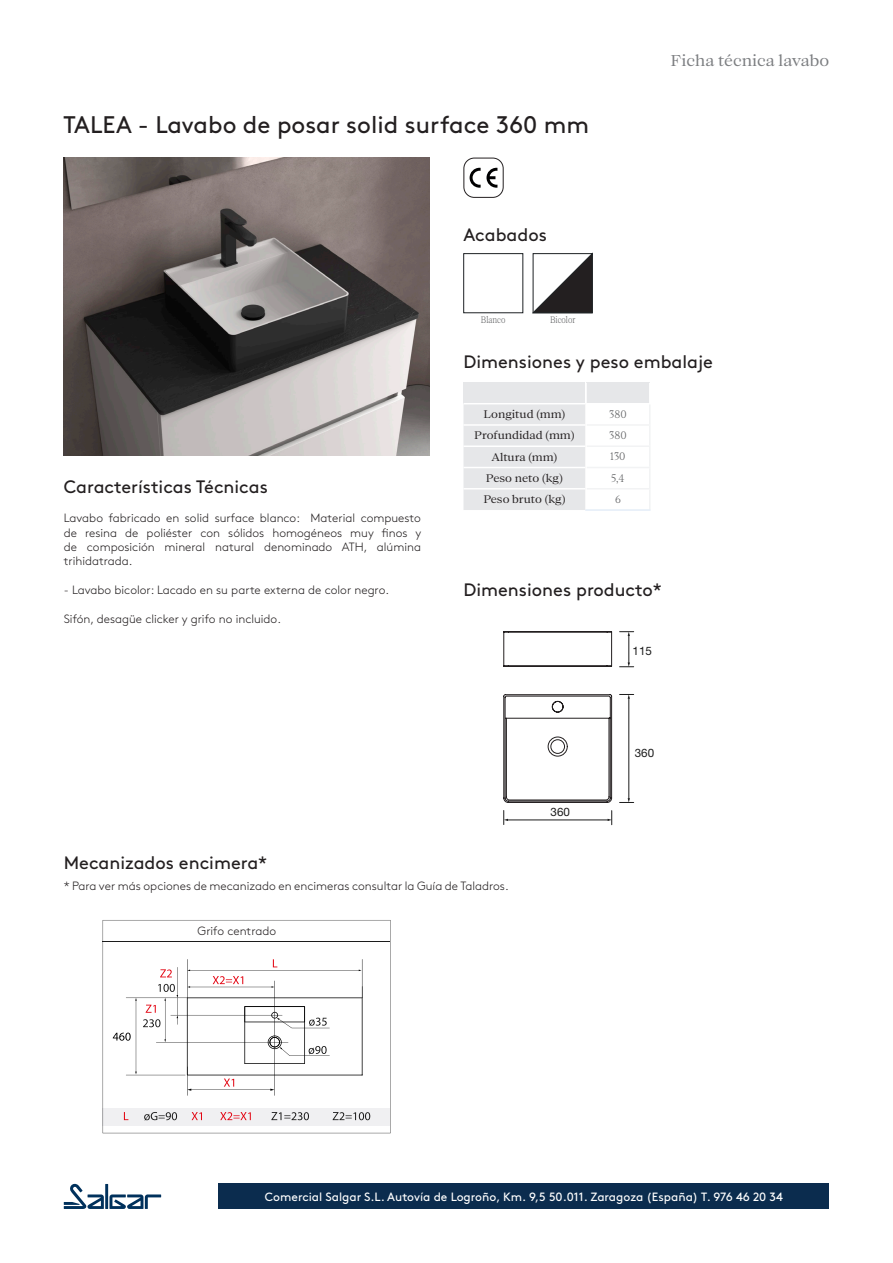
<style>
.page{position:relative;width:893px;height:1263px;background:#fff}
.page>*{position:absolute;margin:0;border:0;box-sizing:border-box;transform-origin:0 0}
.titulo_serie{font:24px "Brown Std";color:#231f20}
.subtitulos_series{font:18px "Brown Std";color:#231f20}
.t1{font:15px "Bw Beto";color:#7c7e81}
.TEXTOS{font:300 12px/14.4px "Brown Std";color:#231f20;text-align:justify}
.t2{font:12px "Brown Std";color:#fff}
.t3{font:11.55px "Helvetica Neue";color:#1c1c1c}
.nombres_tabla{font:10.5px "Bw Beto";color:#231f20}
.nombres_colores_e_ic{font:300 10.5px "Bw Beto";color:#57585a;scale:.85 1}
.t4{font:300 9px "Bw Beto";color:#57585a;scale:.75 1}
</style>
<div class="page">
<svg style="left:64px;top:1184px;width:97px;height:25px"></svg>
<div style="left:219px;top:1184px;width:610px;height:25px;background:#0b2c4e"></div>
<div style="left:463px;top:253px;width:60px;height:60px;background:#fff;border:1px solid #1d2124"></div>
<svg style="left:533px;top:253px;width:60px;height:60px"></svg>
<div style="left:463px;top:158px;width:41px;height:40px;border:1px solid #231f20;border-radius:10px"></div>
<svg style="left:470px;top:168px;width:27px;height:20px"></svg>
<img style="left:64px;top:158px;width:365px;height:297px">
<hr style="left:507px;top:820px;width:101px;height:1px;background:#1c1c1c">
<svg style="left:503px;top:810px;width:5px;height:14px"></svg>
<svg style="left:608px;top:811px;width:4px;height:14px"></svg>
<hr style="left:629px;top:698px;width:1px;height:101px;background:#1c1c1c">
<svg style="left:620px;top:798px;width:14px;height:5px"></svg>
<svg style="left:620px;top:694px;width:14px;height:5px"></svg>
<svg style="left:620px;top:631px;width:14px;height:36px"></svg>
<svg style="left:503px;top:631px;width:109px;height:172px"></svg>
<svg style="left:103px;top:920px;width:288px;height:213px"></svg>
<div style="left:586px;top:382px;width:64px;height:22px;background:#e6e7e9"></div>
<hr style="left:585px;top:383px;width:2px;height:20px;background:#fff">
<hr style="left:649px;top:383px;width:2px;height:20px;background:#fff">
<hr style="left:585px;top:403px;width:66px;height:1px;background:#fff">
<hr style="left:649px;top:404px;width:2px;height:20px;background:#f2f3f4">
<hr style="left:587px;top:424px;width:64px;height:2px;background:#f2f3f4">
<svg style="left:649px;top:426px;width:1px;height:19px"></svg>
<hr style="left:587px;top:445px;width:64px;height:2px;background:#f2f3f4">
<hr style="left:649px;top:447px;width:2px;height:20px;background:#f2f3f4">
<hr style="left:587px;top:467px;width:64px;height:1px;background:#f2f3f4">
<hr style="left:649px;top:468px;width:2px;height:20px;background:#f2f3f4">
<hr style="left:587px;top:488px;width:64px;height:1px;background:#f2f3f4">
<hr style="left:649px;top:489px;width:2px;height:20px;background:#f2f3f4">
<hr style="left:585px;top:509px;width:66px;height:2px;background:#dbe7f5">
<div style="left:463px;top:382px;width:122px;height:22px;background:#e6e7e9"></div>
<div style="left:463px;top:404px;width:122px;height:106px;background:#e6e7e9"></div>
<hr style="left:463px;top:403px;width:122px;height:1px;background:#fff">
<hr style="left:463px;top:424px;width:122px;height:2px;background:#fff">
<hr style="left:463px;top:445px;width:122px;height:2px;background:#fff">
<hr style="left:463px;top:467px;width:122px;height:1px;background:#fff">
<hr style="left:463px;top:488px;width:122px;height:1px;background:#fff">
<p class="titulo_serie" style="left:63px;top:111px;width:527px">TALEA - Lavabo de posar solid surface 360 mm</p>
<p class="subtitulos_series" style="left:463px;top:224px;width:85px">Acabados</p>
<p class="t4" style="left:481px;top:314px;width:34px">Blanco</p>
<p class="t4" style="left:550px;top:314px;width:35px">Bicolor</p>
<p class="t1" style="left:671px;top:51px;width:160px">Ficha técnica lavabo</p>
<p class="subtitulos_series" style="left:64px;top:476px;width:206px">Características Técnicas</p>
<p class="TEXTOS" style="left:64px;top:511px;width:359px">Lavabo fabricado en solid surface blanco: Material compuesto de resina de poliéster con sólidos homogéneos muy finos y de composición mineral natural denominado ATH, alúmina trihidatrada.</p>
<p class="TEXTOS" style="left:64px;top:583px;width:327px">- Lavabo bicolor: Lacado en su parte externa de color negro.</p>
<p class="TEXTOS" style="left:64px;top:612px;width:219px">Sifón, desagüe clicker y grifo no incluido.</p>
<p class="subtitulos_series" style="left:64px;top:852px;width:205px">Mecanizados encimera*</p>
<p class="subtitulos_series" style="left:463px;top:351px;width:251px">Dimensiones y peso embalaje</p>
<p class="nombres_tabla" style="left:483px;top:408px;width:83px">Longitud (mm)</p>
<p class="nombres_tabla" style="left:474px;top:429px;width:102px">Profundidad (mm)</p>
<p class="nombres_tabla" style="left:491px;top:450px;width:67px">Altura (mm)</p>
<p class="nombres_tabla" style="left:486px;top:472px;width:78px">Peso neto (kg)</p>
<p class="nombres_tabla" style="left:483px;top:493px;width:84px">Peso bruto (kg)</p>
<p class="nombres_colores_e_ic" style="left:609px;top:408px;width:22px">380</p>
<p class="nombres_colores_e_ic" style="left:609px;top:429px;width:22px">380</p>
<p class="nombres_colores_e_ic" style="left:610px;top:450px;width:20px">130</p>
<p class="nombres_colores_e_ic" style="left:611px;top:472px;width:17px">5,4</p>
<p class="nombres_colores_e_ic" style="left:615px;top:493px;width:8px">6</p>
<p class="subtitulos_series" style="left:463px;top:579px;width:200px">Dimensiones producto*</p>
<p class="t3" style="left:633px;top:644px;width:21px">115</p>
<p class="t3" style="left:551px;top:805px;width:21px">360</p>
<p class="t3" style="left:635px;top:746px;width:21px">360</p>
<p class="TEXTOS" style="left:64px;top:879px;width:446px">* Para ver más opciones de mecanizado en encimeras consultar la Guía de Taladros.</p>
<p class="TEXTOS" style="left:198px;top:924px;width:80px">Grifo centrado</p>
<p class="t2" style="left:265px;top:1190px;width:519px">Comercial Salgar S.L. Autovía de Logroño, Km. 9,5 50.011. Zaragoza (España) T. 976 46 20 34</p>
</div>
